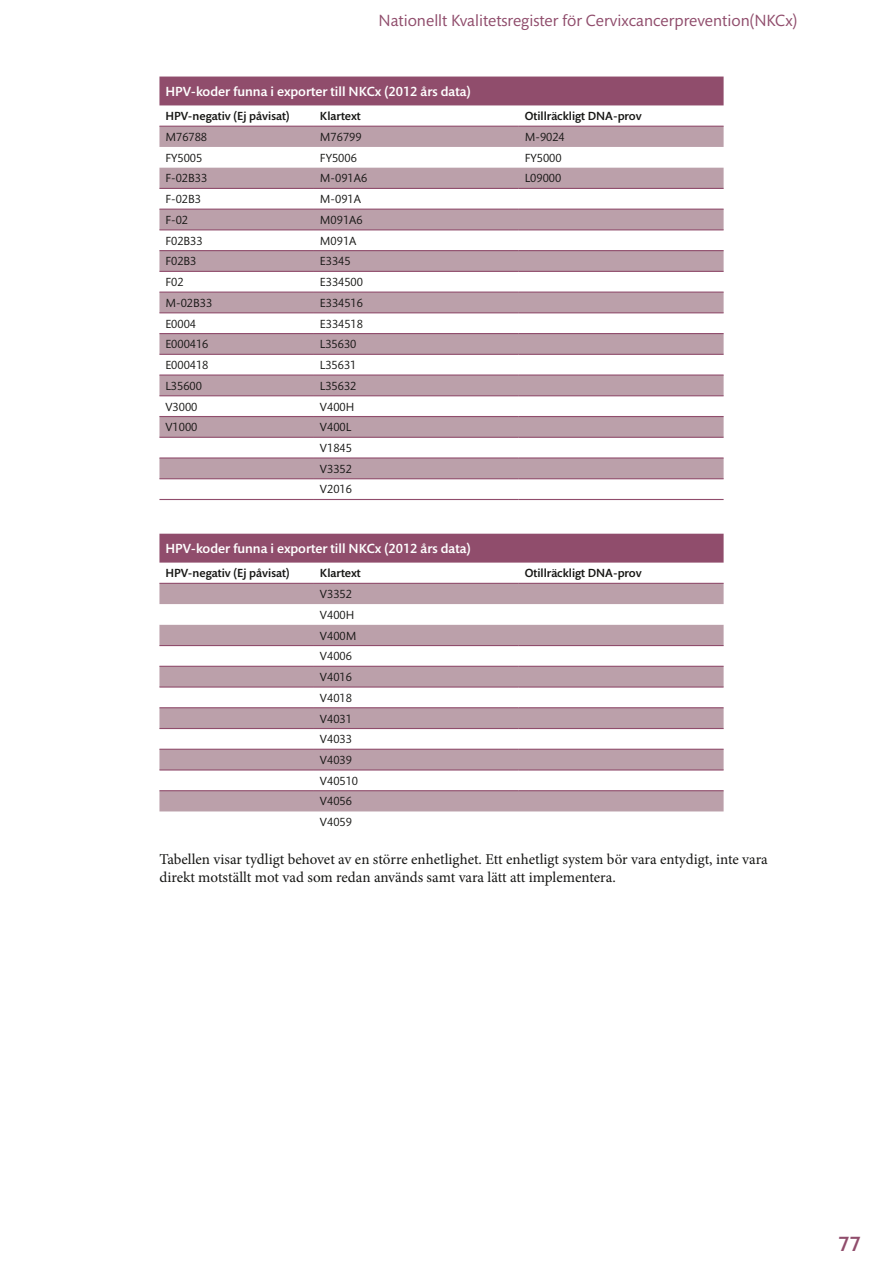
<style>
.page{position:relative;width:893px;height:1263px;background:#fff}
.page>*{position:absolute;margin:0;border:0;box-sizing:border-box;transform-origin:0 0}
.t1{font:500 21px "Mundo Sans Std";color:#904d6c}
.t2{font:16.5px "Mundo Sans Pro";color:#904d6c}
.t3{font:15px/18px "Minion Pro";color:#161614}
.t4{font:500 13.5px "Mundo Sans Std";color:#fff}
.t5{font:12px/20.7px "Mundo Sans Std";color:#161614;text-align:justify}
.t6{font:500 12px "Mundo Sans Std";color:#161614}
</style>
<div class="page">
<div style="left:159px;top:77px;width:565px;height:28px;background:#904d6c"></div>
<svg style="left:159px;top:127px;width:565px;height:351px;fill:#bba0aa"></svg>
<hr style="left:159px;top:126px;width:155px;height:1px;background:#904d6c">
<hr style="left:314px;top:126px;width:205px;height:1px;background:#904d6c">
<hr style="left:519px;top:126px;width:205px;height:1px;background:#904d6c">
<hr style="left:159px;top:188px;width:155px;height:1px;background:#904d6c">
<hr style="left:314px;top:188px;width:205px;height:1px;background:#904d6c">
<hr style="left:519px;top:188px;width:205px;height:1px;background:#904d6c">
<hr style="left:159px;top:209px;width:155px;height:1px;background:#904d6c">
<hr style="left:314px;top:209px;width:205px;height:1px;background:#904d6c">
<hr style="left:519px;top:209px;width:205px;height:1px;background:#904d6c">
<hr style="left:159px;top:229px;width:155px;height:1px;background:#904d6c">
<hr style="left:314px;top:229px;width:205px;height:1px;background:#904d6c">
<hr style="left:519px;top:229px;width:205px;height:1px;background:#904d6c">
<hr style="left:159px;top:250px;width:155px;height:1px;background:#904d6c">
<hr style="left:314px;top:250px;width:205px;height:1px;background:#904d6c">
<hr style="left:519px;top:250px;width:205px;height:1px;background:#904d6c">
<hr style="left:159px;top:271px;width:155px;height:1px;background:#904d6c">
<hr style="left:314px;top:271px;width:205px;height:1px;background:#904d6c">
<hr style="left:519px;top:271px;width:205px;height:1px;background:#904d6c">
<hr style="left:159px;top:292px;width:155px;height:1px;background:#904d6c">
<hr style="left:314px;top:292px;width:205px;height:1px;background:#904d6c">
<hr style="left:519px;top:292px;width:205px;height:1px;background:#904d6c">
<hr style="left:159px;top:312px;width:155px;height:1px;background:#904d6c">
<hr style="left:314px;top:312px;width:205px;height:1px;background:#904d6c">
<hr style="left:519px;top:312px;width:205px;height:1px;background:#904d6c">
<hr style="left:159px;top:333px;width:155px;height:1px;background:#904d6c">
<hr style="left:314px;top:333px;width:205px;height:1px;background:#904d6c">
<hr style="left:519px;top:333px;width:205px;height:1px;background:#904d6c">
<hr style="left:159px;top:354px;width:155px;height:1px;background:#904d6c">
<hr style="left:314px;top:354px;width:205px;height:1px;background:#904d6c">
<hr style="left:519px;top:354px;width:205px;height:1px;background:#904d6c">
<hr style="left:159px;top:374px;width:155px;height:2px;background:#904d6c">
<hr style="left:314px;top:374px;width:205px;height:2px;background:#904d6c">
<hr style="left:519px;top:374px;width:205px;height:2px;background:#904d6c">
<hr style="left:159px;top:395px;width:155px;height:1px;background:#904d6c">
<hr style="left:314px;top:395px;width:205px;height:1px;background:#904d6c">
<hr style="left:519px;top:395px;width:205px;height:1px;background:#904d6c">
<hr style="left:159px;top:416px;width:155px;height:1px;background:#904d6c">
<hr style="left:314px;top:416px;width:205px;height:1px;background:#904d6c">
<hr style="left:519px;top:416px;width:205px;height:1px;background:#904d6c">
<hr style="left:159px;top:437px;width:155px;height:1px;background:#904d6c">
<hr style="left:314px;top:437px;width:205px;height:1px;background:#904d6c">
<hr style="left:519px;top:437px;width:205px;height:1px;background:#904d6c">
<hr style="left:159px;top:457px;width:155px;height:2px;background:#904d6c">
<hr style="left:314px;top:457px;width:205px;height:2px;background:#904d6c">
<hr style="left:519px;top:457px;width:205px;height:2px;background:#904d6c">
<hr style="left:159px;top:478px;width:155px;height:1px;background:#904d6c">
<hr style="left:314px;top:478px;width:205px;height:1px;background:#904d6c">
<hr style="left:519px;top:478px;width:205px;height:1px;background:#904d6c">
<hr style="left:159px;top:499px;width:155px;height:1px;background:#904d6c">
<hr style="left:314px;top:499px;width:205px;height:1px;background:#904d6c">
<hr style="left:519px;top:499px;width:205px;height:1px;background:#904d6c">
<div style="left:159px;top:534px;width:565px;height:29px;background:#904d6c"></div>
<svg style="left:159px;top:584px;width:565px;height:227px;fill:#bba0aa"></svg>
<hr style="left:159px;top:583px;width:155px;height:1px;background:#904d6c">
<hr style="left:314px;top:583px;width:205px;height:1px;background:#904d6c">
<hr style="left:519px;top:583px;width:205px;height:1px;background:#904d6c">
<hr style="left:159px;top:645px;width:155px;height:1px;background:#904d6c">
<hr style="left:314px;top:645px;width:205px;height:1px;background:#904d6c">
<hr style="left:519px;top:645px;width:205px;height:1px;background:#904d6c">
<hr style="left:159px;top:666px;width:155px;height:1px;background:#904d6c">
<hr style="left:314px;top:666px;width:205px;height:1px;background:#904d6c">
<hr style="left:519px;top:666px;width:205px;height:1px;background:#904d6c">
<hr style="left:159px;top:686px;width:155px;height:2px;background:#904d6c">
<hr style="left:314px;top:686px;width:205px;height:2px;background:#904d6c">
<hr style="left:519px;top:686px;width:205px;height:2px;background:#904d6c">
<hr style="left:159px;top:707px;width:155px;height:1px;background:#904d6c">
<hr style="left:314px;top:707px;width:205px;height:1px;background:#904d6c">
<hr style="left:519px;top:707px;width:205px;height:1px;background:#904d6c">
<hr style="left:159px;top:728px;width:155px;height:1px;background:#904d6c">
<hr style="left:314px;top:728px;width:205px;height:1px;background:#904d6c">
<hr style="left:519px;top:728px;width:205px;height:1px;background:#904d6c">
<hr style="left:159px;top:749px;width:155px;height:1px;background:#904d6c">
<hr style="left:314px;top:749px;width:205px;height:1px;background:#904d6c">
<hr style="left:519px;top:749px;width:205px;height:1px;background:#904d6c">
<hr style="left:159px;top:769px;width:155px;height:1px;background:#904d6c">
<hr style="left:314px;top:769px;width:205px;height:1px;background:#904d6c">
<hr style="left:519px;top:769px;width:205px;height:1px;background:#904d6c">
<hr style="left:159px;top:790px;width:155px;height:1px;background:#904d6c">
<hr style="left:314px;top:790px;width:205px;height:1px;background:#904d6c">
<hr style="left:519px;top:790px;width:205px;height:1px;background:#904d6c">
<h2 class="t2" style="left:379px;top:11px;width:420px">Nationellt Kvalitetsregister för Cervixcancerprevention(NKCx)</h2>
<p class="t4" style="left:165px;top:84px;width:307px">HPV-koder funna i exporter till NKCx (2012 års data)</p>
<p class="t6" style="left:165px;top:110px;width:126px">HPV-negativ (Ej påvisat)</p>
<p class="t6" style="left:320px;top:110px;width:42px">Klartext</p>
<p class="t6" style="left:525px;top:110px;width:118px">Otillräckligt DNA-prov</p>
<p class="t5" style="left:165px;top:127px;width:43px">M76788</p>
<p class="t5" style="left:320px;top:127px;width:43px">M76799</p>
<p class="t5" style="left:525px;top:127px;width:42px">M-9024</p>
<p class="t5" style="left:165px;top:148px;width:38px">FY5005</p>
<p class="t5" style="left:320px;top:148px;width:38px">FY5006</p>
<p class="t5" style="left:525px;top:148px;width:38px">FY5000</p>
<p class="t5" style="left:165px;top:168px;width:43px">F-02B33</p>
<p class="t5" style="left:320px;top:168px;width:49px">M-091A6</p>
<p class="t5" style="left:525px;top:168px;width:38px">L09000</p>
<p class="t5" style="left:165px;top:189px;width:37px">F-02B3</p>
<p class="t5" style="left:320px;top:189px;width:43px">M-091A</p>
<p class="t5" style="left:165px;top:210px;width:24px">F-02</p>
<p class="t5" style="left:320px;top:210px;width:44px">M091A6</p>
<p class="t5" style="left:165px;top:231px;width:39px">F02B33</p>
<p class="t5" style="left:320px;top:231px;width:38px">M091A</p>
<p class="t5" style="left:165px;top:251px;width:33px">F02B3</p>
<p class="t5" style="left:320px;top:251px;width:32px">E3345</p>
<p class="t5" style="left:165px;top:272px;width:20px">F02</p>
<p class="t5" style="left:320px;top:272px;width:45px">E334500</p>
<p class="t5" style="left:165px;top:293px;width:48px">M-02B33</p>
<p class="t5" style="left:320px;top:293px;width:45px">E334516</p>
<p class="t5" style="left:165px;top:314px;width:32px">E0004</p>
<p class="t5" style="left:320px;top:314px;width:45px">E334518</p>
<p class="t5" style="left:165px;top:334px;width:45px">E000416</p>
<p class="t5" style="left:320px;top:334px;width:38px">L35630</p>
<p class="t5" style="left:165px;top:355px;width:45px">E000418</p>
<p class="t5" style="left:320px;top:355px;width:38px">L35631</p>
<p class="t5" style="left:165px;top:376px;width:38px">L35600</p>
<p class="t5" style="left:320px;top:376px;width:38px">L35632</p>
<p class="t5" style="left:165px;top:396px;width:33px">V3000</p>
<p class="t5" style="left:320px;top:396px;width:36px">V400H</p>
<p class="t5" style="left:165px;top:417px;width:33px">V1000</p>
<p class="t5" style="left:320px;top:417px;width:33px">V400L V1845<br>V3352<br>V2016</p>
<p class="t4" style="left:165px;top:541px;width:307px">HPV-koder funna i exporter till NKCx (2012 års data)</p>
<p class="t6" style="left:165px;top:567px;width:126px">HPV-negativ (Ej påvisat)</p>
<p class="t6" style="left:320px;top:567px;width:42px">Klartext</p>
<p class="t6" style="left:525px;top:567px;width:118px">Otillräckligt DNA-prov</p>
<p class="t5" style="left:320px;top:584px;width:40px;text-align:left">V3352<br>V400H<br>V400M<br>V4006<br>V4016<br>V4018<br>V4031<br>V4033<br>V4039<br>V40510<br>V4056<br>V4059</p>
<p class="t3" style="left:159px;top:850px;width:610px">Tabellen visar tydligt behovet av en större enhetlighet. Ett enhetligt system bör vara entydigt, inte vara direkt motställt mot vad som redan används samt vara lätt att implementera.</p>
<h1 class="t1" style="left:838px;top:1232px;width:24px">77</h1>
</div>
